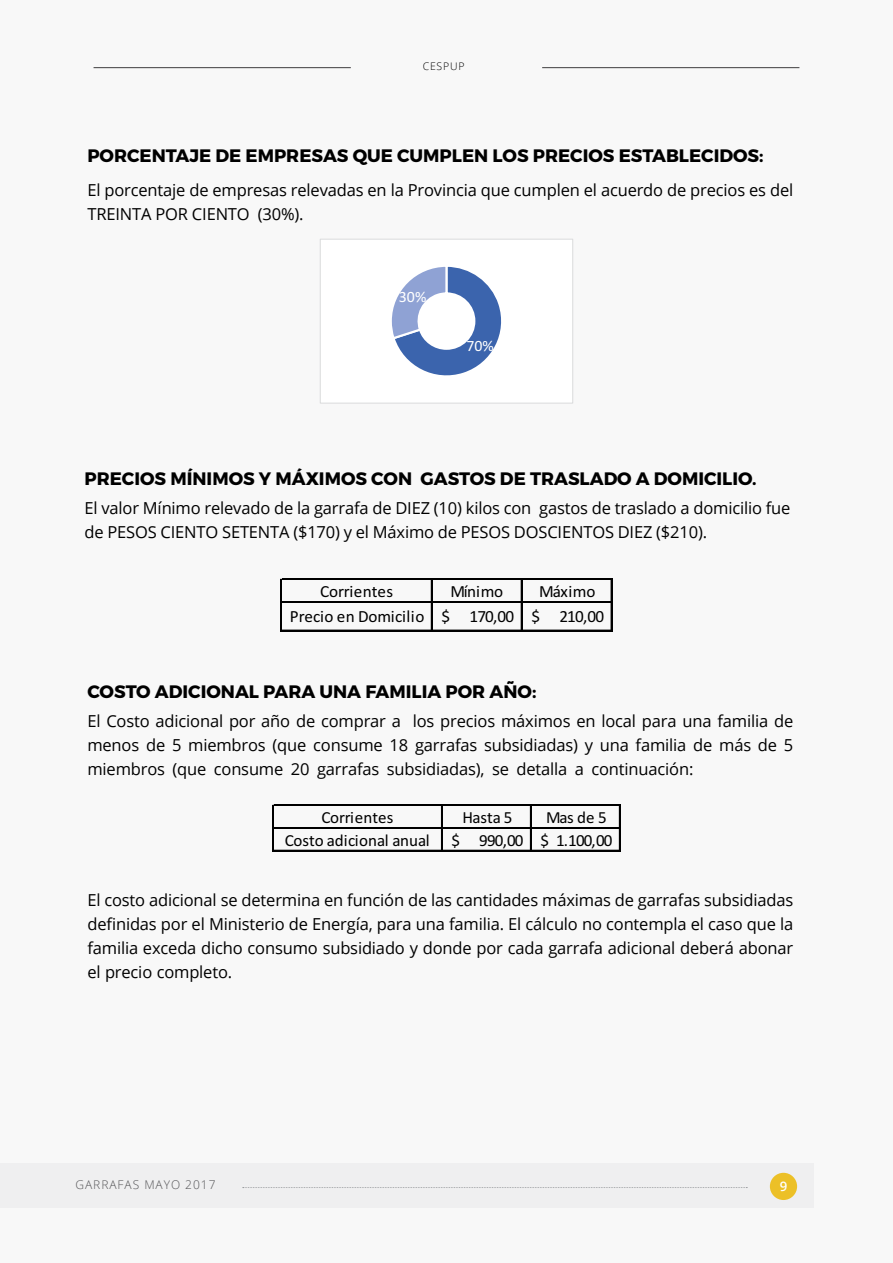
<style>
.page{position:relative;width:893px;height:1263px;background:#f8f8f8}
.page>*{position:absolute;margin:0;border:0;box-sizing:border-box;transform-origin:0 0}
.t1{font:700 18px "Montserrat";color:#000}
.t2{font:17.1px/25.2px "Calibri";letter-spacing:-.01em;color:#000}
.t3{font:16.95px "Calibri";letter-spacing:-.01em;color:#000}
.t4{font:16.95px "Calibri";letter-spacing:-.05em;color:#000}
.t5{font:16.5px/24px "Open Sans";letter-spacing:-.01em;color:#000}
.t6{font:15.75px "Calibri";color:#fff}
.t7{font:600 13.2px "Open Sans";color:#fff}
.t8{font:300 12px "Open Sans";letter-spacing:.08em;color:#565659}
.t9{font:300 10.5px "Open Sans";letter-spacing:.08em;color:#000}
</style>
<div class="page">
<div style="left:320px;top:239px;width:253px;height:164px;background:#fff"></div>
<svg style="left:391px;top:266px;width:111px;height:110px"></svg>
<div style="left:320px;top:239px;width:253px;height:165px;border:1px solid #dcddde"></div>
<hr style="left:281px;top:579px;width:1px;height:52px;background:#000">
<hr style="left:431px;top:580px;width:1px;height:51px;background:#000">
<hr style="left:521px;top:580px;width:1px;height:51px;background:#000">
<hr style="left:611px;top:580px;width:1px;height:51px;background:#000">
<hr style="left:282px;top:579px;width:330px;height:1px;background:#000">
<hr style="left:282px;top:601px;width:330px;height:1px;background:#000">
<hr style="left:282px;top:602px;width:330px;height:1px;background:#000">
<hr style="left:282px;top:630px;width:330px;height:1px;background:#000">
<hr style="left:272px;top:805px;width:2px;height:46px;background:#000">
<hr style="left:441px;top:806px;width:2px;height:45px;background:#000">
<hr style="left:530px;top:806px;width:2px;height:45px;background:#000">
<hr style="left:619px;top:806px;width:1px;height:45px;background:#000">
<hr style="left:274px;top:805px;width:346px;height:1px;background:#000">
<hr style="left:274px;top:827px;width:346px;height:2px;background:#000">
<hr style="left:274px;top:850px;width:346px;height:1px;background:#000">
<div style="left:0;top:1163px;width:814px;height:45px;background:#efeff0"></div>
<div style="left:770px;top:1173px;width:27px;height:27px;background:#ecc027;border-radius:50%"></div>
<hr style="left:94px;top:67px;width:257px;height:1px;background:#3d3c3e">
<hr style="left:542px;top:67px;width:257px;height:1px;background:#3d3c3e">
<svg style="left:243px;top:1187px;width:504px;height:1px"></svg>
<p class="t9" style="left:423px;top:59px;width:43px">CESPUP</p>
<p class="t1" style="left:87px;top:145px;width:678px">PORCENTAJE DE EMPRESAS QUE CUMPLEN LOS PRECIOS ESTABLECIDOS:</p>
<p class="t5" style="left:87px;top:178px;width:707px">El porcentaje de empresas relevadas en la Provincia que cumplen el acuerdo de precios es del<br>TREINTA POR CIENTO (30%).</p>
<p class="t6" style="left:399px;top:286px;width:29px">30%</p>
<p class="t6" style="left:466px;top:335px;width:29px">70%</p>
<p class="t1" style="left:85px;top:468px;width:674px">PRECIOS MÍNIMOS Y MÁXIMOS CON GASTOS DE TRASLADO A DOMICILIO.</p>
<p class="t5" style="left:85px;top:496px;width:707px">El valor Mínimo relevado de la garrafa de DIEZ (10) kilos con gastos de traslado a domicilio fue de PESOS CIENTO SETENTA ($170) y el Máximo de PESOS DOSCIENTOS DIEZ ($210).</p>
<p class="t2" style="left:290px;top:578px;width:316px;text-indent:249px">Máximo<br>Precio en Domicilio $ 170,00 $ 210,00</p>
<p class="t2" style="left:320px;top:578px;width:75px">Corrientes</p>
<p class="t2" style="left:450px;top:578px;width:54px">Mínimo</p>
<p class="t1" style="left:87px;top:680px;width:451px">COSTO ADICIONAL PARA UNA FAMILIA POR AÑO:</p>
<p class="t5" style="left:87px;top:708px;width:707px;text-align:justify">El Costo adicional por año de comprar a los precios máximos en local para una familia de menos de 5 miembros (que consume 18 garrafas subsidiadas) y una familia de más de 5 miembros (que consume 20 garrafas subsidiadas), se detalla a continuación:</p>
<p class="t3" style="left:321px;top:806px;width:74px">Corrientes</p>
<p class="t3" style="left:463px;top:806px;width:51px">Hasta 5</p>
<p class="t3" style="left:546px;top:806px;width:62px">Mas de 5</p>
<p class="t3" style="left:285px;top:828px;width:147px">Costo adicional anual</p>
<p class="t4" style="left:451px;top:828px;width:162px">$ 990,00 $ 1.100,00</p>
<p class="t5" style="left:87px;top:887px;width:707px;text-align:justify">El costo adicional se determina en función de las cantidades máximas de garrafas subsidiadas definidas por el Ministerio de Energía, para una familia. El cálculo no contempla el caso que la familia exceda dicho consumo subsidiado y donde por cada garrafa adicional deberá abonar el precio completo.</p>
<p class="t8" style="left:75px;top:1177px;width:142px">GARRAFAS MAYO 2017</p>
<p class="t7" style="left:780px;top:1177px;width:9px">9</p>
</div>
